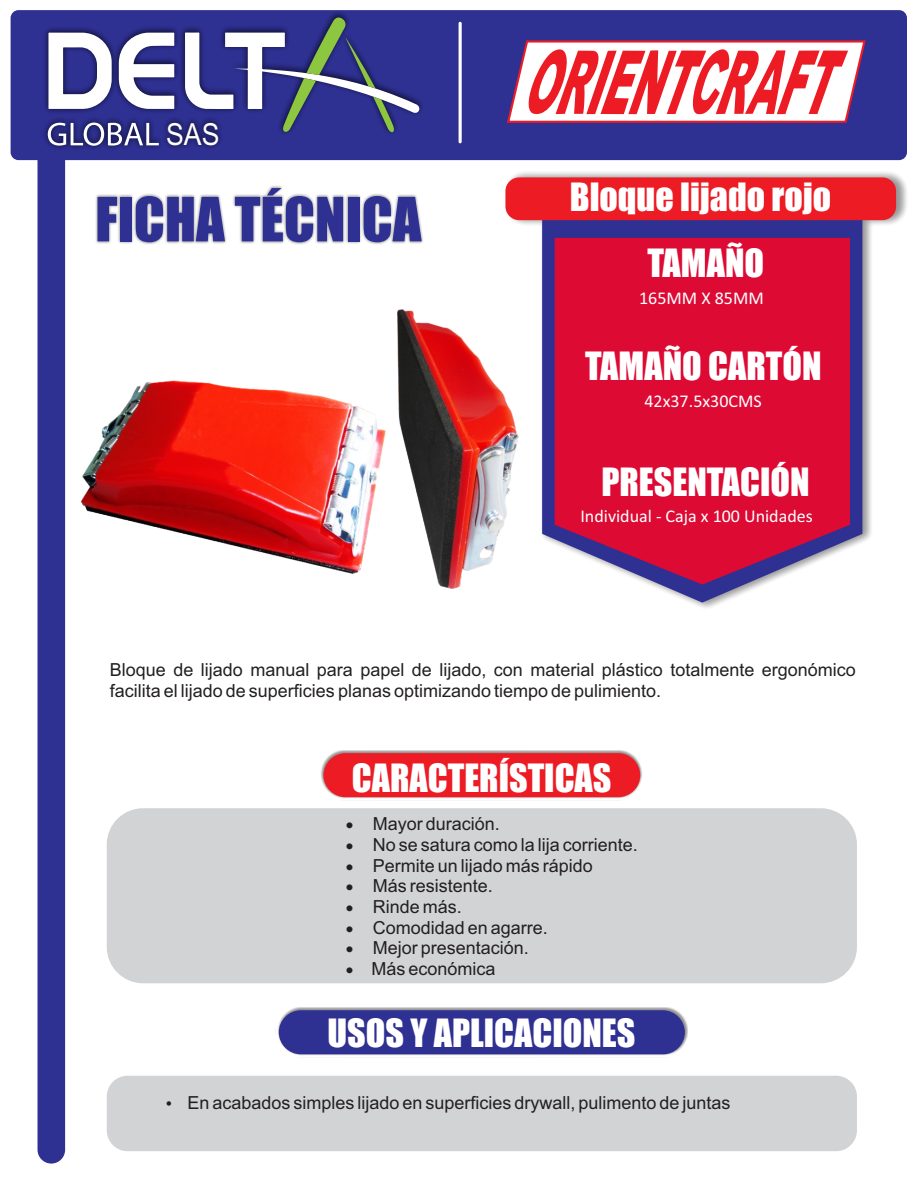
<style>
.page{position:relative;width:918px;height:1188px;background:#fff}
.page>*{position:absolute;margin:0;border:0;box-sizing:border-box;transform-origin:0 0}
.t1{font:56.25px "Impact";color:#2e3092}
.t2{font:36px "Impact";color:#fff}
.t3{font:30.45px "Arial Unicode MS";color:#fff;scale:.88 1}
.t4{font:18px/20.7px "Arial";color:#231f20}
.t5{font:18px "Calibri";color:#fff}
</style>
<div class="page">
<div style="left:107px;top:808px;width:750px;height:175px;background:#d1d3d4;border-radius:36px"></div>
<div style="left:107px;top:1076px;width:750px;height:75px;background:#d1d3d4;border-radius:21px"></div>
<div style="left:276px;top:1007px;width:412px;height:50px;background:#231f20;opacity:.49"></div>
<div style="left:279px;top:1010px;width:406px;height:44px;background:#2e3092;border-radius:22px"></div>
<div style="left:320px;top:750px;width:323px;height:50px;background:#231f20;opacity:.49"></div>
<div style="left:323px;top:753px;width:317px;height:44px;background:#ed1c24;border-radius:22px"></div>
<div style="left:38px;top:33px;width:27px;height:1131px;background:#2e3092;border-radius:14px"></div>
<div style="left:11px;top:10px;width:896px;height:150px;background:#2e3092;border-radius:8px"></div>
<svg style="left:38px;top:10px;width:391px;height:139px"></svg>
<svg style="left:48px;top:33px;width:64px;height:76px"></svg>
<svg style="left:119px;top:33px;width:55px;height:76px"></svg>
<svg style="left:185px;top:17px;width:235px;height:115px"></svg>
<svg style="left:48px;top:123px;width:111px;height:23px;background:#696a9f"></svg>
<div style="left:93px;top:184px;width:332px;height:63px;background:#231f20;opacity:.47"></div>
<svg style="left:507px;top:40px;width:359px;height:83px;background:#ea909a"></svg>
<hr style="left:459px;top:22px;width:3px;height:121px;background:#fff;border-radius:2px">
<svg style="left:507px;top:172px;width:400px;height:436px"></svg>
<svg style="left:542px;top:220px;width:320px;height:383px;fill:#2e3092"></svg>
<div style="left:505px;top:177px;width:391px;height:43px;background:#ed1c24;border-radius:14px"></div>
<svg style="left:555px;top:238px;width:295px;height:347px;background:#d71640"></svg>
<img style="left:65px;top:306px;width:469px;height:286px">
<h3 class="t3" style="left:166px;top:123px;width:62px">SAS</h3>
<h1 class="t1" style="left:95px;top:197px;width:328px">FICHA TÉCNICA</h1>
<h2 class="t2" style="left:570px;top:183px;width:263px">Bloque lijado rojo</h2>
<h2 class="t2" style="left:647px;top:248px;width:118px">TAMAÑO</h2>
<p class="t5" style="left:639px;top:291px;width:126px">165MM X 85MM</p>
<h2 class="t2" style="left:585px;top:352px;width:238px">TAMAÑO CARTÓN</h2>
<p class="t5" style="left:644px;top:393px;width:119px">42x37.5x30CMS</p>
<h2 class="t2" style="left:601px;top:468px;width:210px">PRESENTACIÓN</h2>
<p class="t5" style="left:580px;top:509px;width:234px">Individual - Caja x 100 Unidades</p>
<p class="t4" style="left:110px;top:661px;width:748px">Bloque de lijado manual para papel de lijado, con material plástico totalmente ergonómico facilita el lijado de superficies planas optimizando tiempo de pulimiento.</p>
<h2 class="t2" style="left:352px;top:763px;width:261px">CARACTERÍSTICAS</h2>
<p class="t4" style="left:346px;top:815px;width:156px">• Mayor duración.</p>
<p class="t4" style="left:346px;top:836px;width:294px">• No se satura como la lija corriente.</p>
<p class="t4" style="left:346px;top:857px;width:249px">• Permite un lijado más rápido</p>
<p class="t4" style="left:346px;top:877px;width:149px">• Más resistente.</p>
<p class="t4" style="left:346px;top:898px;width:118px">• Rinde más.</p>
<p class="t4" style="left:346px;top:919px;width:204px">• Comodidad en agarre.</p>
<p class="t4" style="left:346px;top:939px;width:185px">• Mejor presentación.</p>
<p class="t4" style="left:346px;top:960px;width:151px">• Más económica</p>
<h2 class="t2" style="left:328px;top:1018px;width:309px">USOS Y APLICACIONES</h2>
<p class="t4" style="left:187px;top:1094px;width:545px">En acabados simples lijado en superficies drywall, pulimento de juntas</p>
</div>
